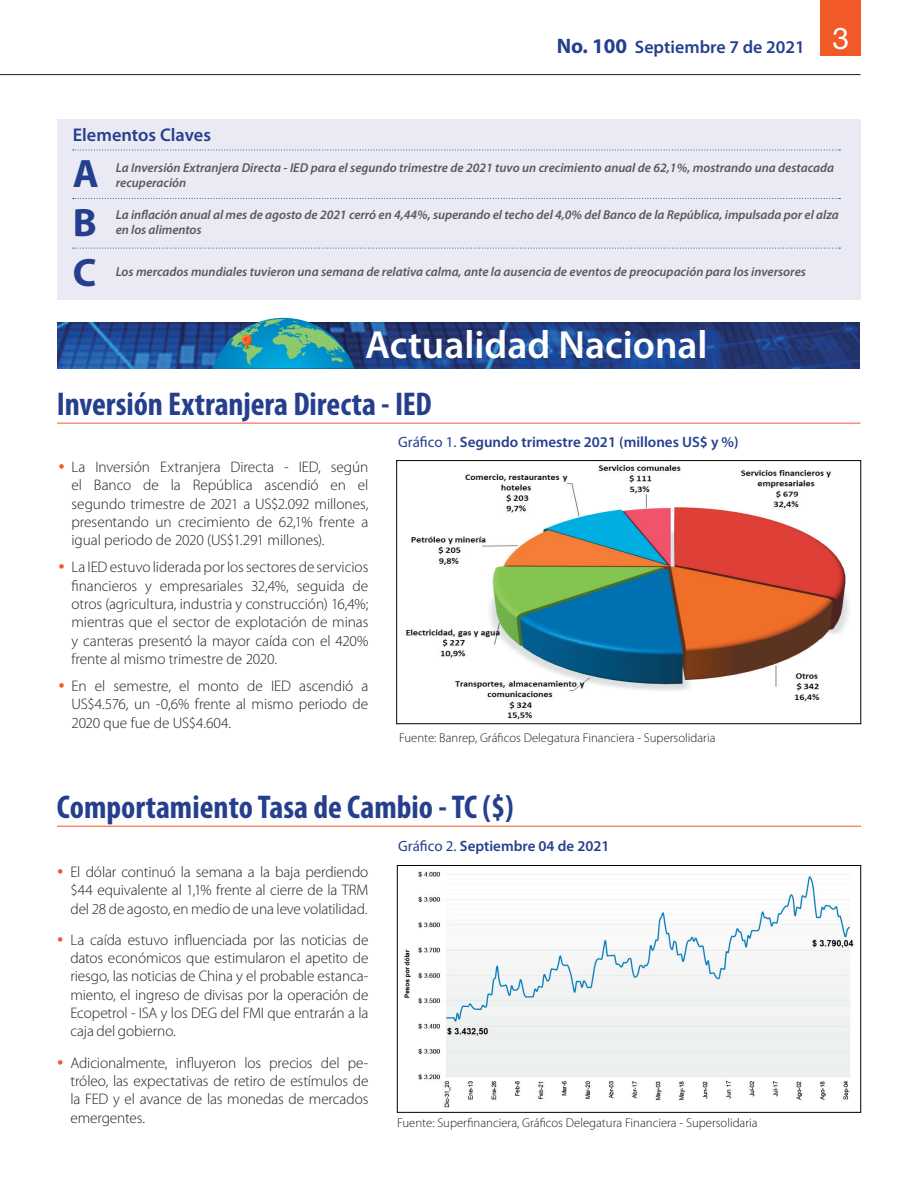
<style>
.page{position:relative;width:918px;height:1188px;background:#fff}
.page>*{position:absolute;margin:0;border:0;box-sizing:border-box;transform-origin:0 0}
.t1{font:700 39.75px/49.8px "Myriad Pro";color:#253f8e;text-align:justify}
.t2{font:600 39.45px "Myriad Pro";color:#fff}
.t3{font:700 condensed 33px "Myriad Pro";color:#253f8e}
.t4{font:600 18.45px "Myriad Pro";color:#253f8e}
.t5{font:600 18px "Myriad Pro";color:#253f8e}
.t6{font:300 15.3px/18.3px "Myriad Pro";letter-spacing:-.01em;color:#231f20;text-align:justify}
.t7{font:600 15px "Myriad Pro";color:#253f8e}
.t8{font:italic 600 12.9px/15.5px "Myriad Pro";color:#57585a}
.t9{font:300 12.75px "Myriad Pro";color:#231f20}
.s1{font-weight:700;font-size:21px}
.s2{font-weight:400}
</style>
<div class="page">
<div style="left:820px;top:0;width:41px;height:56px;background:#f15929"></div>
<hr style="left:0;top:74px;width:861px;height:1px;background:#231f20">
<img style="left:57px;top:322px;width:803px;height:47px">
<hr style="left:57px;top:423px;width:804px;height:1px;background:#f15929">
<hr style="left:57px;top:826px;width:804px;height:1px;background:#f15929">
<img style="left:405px;top:465px;width:444px;height:255px">
<div style="left:397px;top:460px;width:464px;height:264px;border:1px solid #000"></div>
<img style="left:404px;top:871px;width:450px;height:237px">
<div style="left:397px;top:865px;width:464px;height:248px;border:1px solid #000"></div>
<svg style="left:212px;top:318px;width:142px;height:51px;background:#3891a5"></svg>
<div style="left:57px;top:119px;width:804px;height:181px;background:#e9eaf3"></div>
<svg style="left:73px;top:150px;width:767px;height:1px"></svg>
<svg style="left:73px;top:248px;width:767px;height:1px"></svg>
<svg style="left:73px;top:198px;width:767px;height:1px"></svg>
<p class="t5" style="left:557px;top:37px;width:294px"><span class="s1">No. 100</span> Septiembre 7 de 2021 <sup>3</sup></p>
<p class="t4" style="left:73px;top:125px;width:140px">Elementos Claves</p>
<h1 class="t1" style="left:73px;top:149px;width:28px">A B C</h1>
<p class="t8" style="left:116px;top:160px;width:720px">La Inversión Extranjera Directa - IED para el segundo trimestre de 2021 tuvo un crecimiento anual de 62,1%, mostrando una destacada recuperación</p>
<p class="t8" style="left:116px;top:207px;width:725px">La inflación anual al mes de agosto de 2021 cerró en 4,44%, superando el techo del 4,0% del Banco de la República, impulsada por el alza en los alimentos</p>
<p class="t8" style="left:116px;top:264px;width:692px">Los mercados mundiales tuvieron una semana de relativa calma, ante la ausencia de eventos de preocupación para los inversores</p>
<h2 class="t2" style="left:365px;top:323px;width:344px">Actualidad Nacional</h2>
<h3 class="t3" style="left:57px;top:386px;width:376px">Inversión Extranjera Directa - IED</h3>
<p class="t7" style="left:398px;top:434px;width:342px"><span class="s2">Gráfico 1.</span> Segundo trimestre 2021 (millones US$ y %)</p>
<p class="t6" style="left:72px;top:458px;width:298px">La Inversión Extranjera Directa - IED, según el Banco de la República ascendió en el segundo trimestre de 2021 a US$2.092 millones, presentando un crecimiento de 62,1% frente a igual periodo de 2020 (US$1.291 millones).</p>
<p class="t6" style="left:72px;top:558px;width:298px">La IED estuvo liderada por los sectores de servicios financieros y empresariales 32,4%, seguida de otros (agricultura, industria y construcción) 16,4%; mientras que el sector de explotación de minas y canteras presentó la mayor caída con el 420% frente al mismo trimestre de 2020.</p>
<p class="t6" style="left:71px;top:677px;width:298px">En el semestre, el monto de IED ascendió a US$4.576, un -0,6% frente al mismo periodo de 2020 que fue de US$4.604.</p>
<p class="t9" style="left:399px;top:731px;width:318px">Fuente: Banrep, Gráficos Delegatura Financiera - Supersolidaria</p>
<h3 class="t3" style="left:57px;top:789px;width:458px">Comportamiento Tasa de Cambio - TC ($)</h3>
<p class="t6" style="left:70px;top:863px;width:299px">El dólar continuó la semana a la baja perdiendo $44 equivalente al 1,1% frente al cierre de la TRM del 28 de agosto, en medio de una leve volatilidad.</p>
<p class="t6" style="left:70px;top:931px;width:300px">La caída estuvo influenciada por las noticias de datos económicos que estimularon el apetito de riesgo, las noticias de China y el probable estanca&shy;miento, el ingreso de divisas por la operación de Ecopetrol - ISA y los DEG del FMI que entrarán a la caja del gobierno.</p>
<p class="t6" style="left:70px;top:1054px;width:300px">Adicionalmente, influyeron los precios del pe&shy;tróleo, las expectativas de retiro de estímulos de la FED y el avance de las monedas de mercados emergentes.</p>
<p class="t7" style="left:398px;top:838px;width:213px"><span class="s2">Gráfico 2.</span> Septiembre 04 de 2021</p>
<p class="t9" style="left:397px;top:1116px;width:362px">Fuente: Superfinanciera, Gráficos Delegatura Financiera - Supersolidaria</p>
</div>
